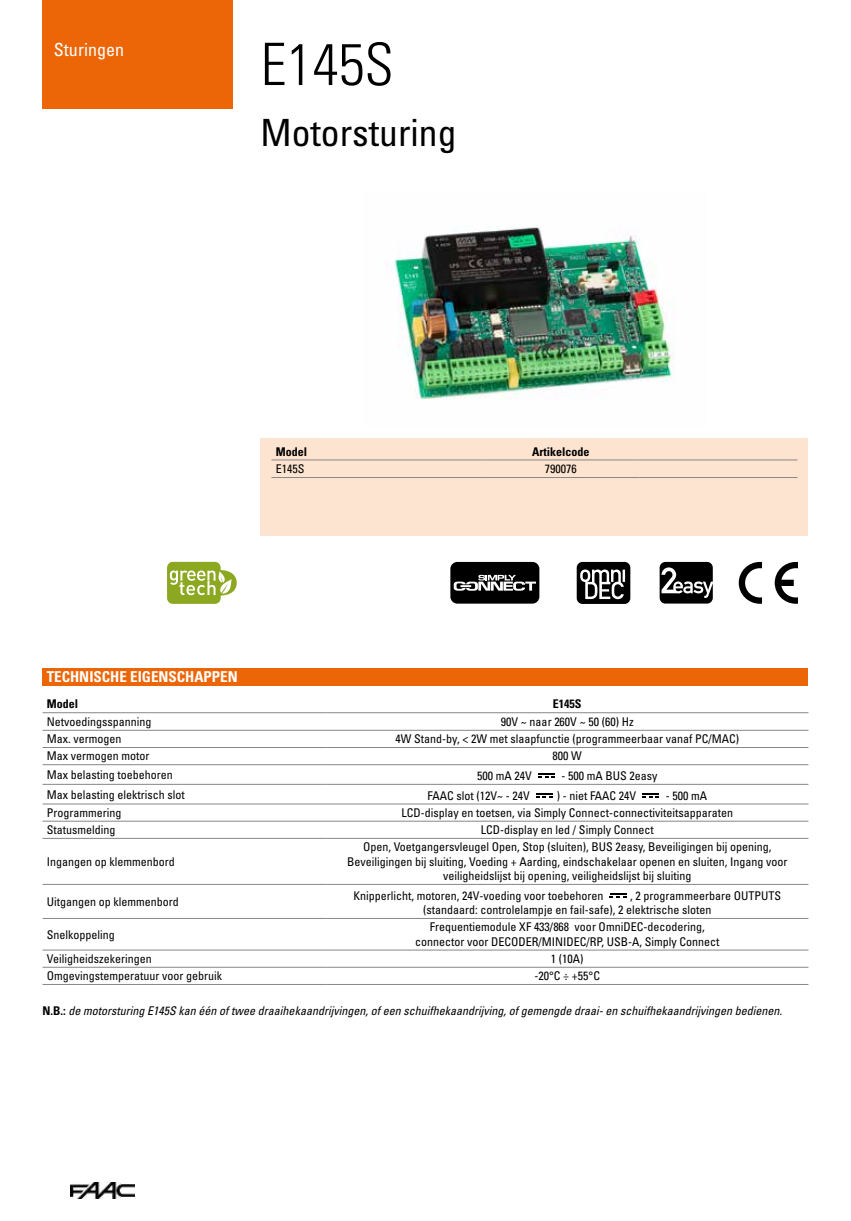
<style>
.page{position:relative;width:851px;height:1221px;background:#fff}
.page>*{position:absolute;margin:0;border:0;box-sizing:border-box;transform-origin:0 0}
.t1{font:300 condensed 58.5px "Univers LT Std";color:#000}
.t2{font:condensed 37.5px "Univers LT Std";color:#000}
.t3{font:condensed 18px "Univers LT Std";color:#fff}
.t4{font:700 condensed 15px "Univers LT Std";color:#fff}
.t5{font:condensed 12px/14.4px "Univers LT Std";color:#000;text-align:center}
.t6{font:italic condensed 12px "Univers LT Std";color:#000}
.t7{font:700 condensed 12px "Univers LT Std";color:#000}
.s1{font-weight:700;font-style:normal}
</style>
<div class="page">
<img style="left:71px;top:1182px;width:63px;height:16px">
<div style="left:43px;top:0;width:190px;height:108px;background:#ec6608"></div>
<img style="left:394px;top:226px;width:280px;height:174px">
<div style="left:260px;top:438px;width:548px;height:98px;background:#fde4d0"></div>
<hr style="left:271px;top:459px;width:211px;height:1px;background:#878787">
<hr style="left:482px;top:459px;width:157px;height:1px;background:#878787">
<hr style="left:639px;top:459px;width:158px;height:1px;background:#878787">
<hr style="left:271px;top:477px;width:211px;height:1px;background:#878787">
<hr style="left:482px;top:477px;width:157px;height:1px;background:#878787">
<hr style="left:639px;top:477px;width:158px;height:1px;background:#878787">
<svg style="left:167px;top:562px;width:70px;height:41px"></svg>
<div style="left:450px;top:562px;width:89px;height:41px;background:#000;border-radius:7px"></div>
<svg style="left:453px;top:575px;width:83px;height:15px"></svg>
<svg style="left:576px;top:562px;width:54px;height:42px"></svg>
<svg style="left:659px;top:562px;width:53px;height:41px;background:#383838"></svg>
<svg style="left:738px;top:562px;width:59px;height:41px"></svg>
<div style="left:43px;top:668px;width:765px;height:17px;background:#ec6608"></div>
<hr style="left:43px;top:712px;width:283px;height:1px;background:#878787">
<hr style="left:326px;top:712px;width:482px;height:1px;background:#878787">
<hr style="left:43px;top:730px;width:283px;height:1px;background:#878787">
<hr style="left:326px;top:730px;width:482px;height:1px;background:#878787">
<hr style="left:43px;top:747px;width:283px;height:1px;background:#878787">
<hr style="left:326px;top:747px;width:482px;height:1px;background:#878787">
<hr style="left:43px;top:764px;width:283px;height:1px;background:#878787">
<hr style="left:326px;top:764px;width:482px;height:1px;background:#878787">
<hr style="left:43px;top:784px;width:283px;height:1px;background:#878787">
<hr style="left:326px;top:784px;width:482px;height:1px;background:#878787">
<hr style="left:43px;top:803px;width:283px;height:1px;background:#878787">
<hr style="left:326px;top:803px;width:482px;height:1px;background:#878787">
<hr style="left:43px;top:820px;width:283px;height:1px;background:#878787">
<hr style="left:326px;top:820px;width:482px;height:1px;background:#878787">
<hr style="left:43px;top:838px;width:283px;height:1px;background:#878787">
<hr style="left:326px;top:838px;width:482px;height:1px;background:#878787">
<hr style="left:43px;top:884px;width:283px;height:1px;background:#878787">
<hr style="left:326px;top:884px;width:482px;height:1px;background:#878787">
<hr style="left:43px;top:918px;width:283px;height:1px;background:#878787">
<hr style="left:326px;top:918px;width:482px;height:1px;background:#878787">
<hr style="left:43px;top:949px;width:283px;height:1px;background:#878787">
<hr style="left:326px;top:949px;width:482px;height:1px;background:#878787">
<hr style="left:43px;top:966px;width:283px;height:1px;background:#878787">
<hr style="left:43px;top:984px;width:283px;height:1px;background:#878787">
<hr style="left:326px;top:966px;width:482px;height:1px;background:#878787">
<hr style="left:326px;top:984px;width:482px;height:1px;background:#878787">
<svg style="left:538px;top:773px;width:16px;height:4px"></svg>
<svg style="left:536px;top:793px;width:16px;height:4px"></svg>
<svg style="left:642px;top:793px;width:17px;height:4px"></svg>
<svg style="left:609px;top:893px;width:17px;height:4px"></svg>
<h3 class="t3" style="left:54px;top:38px;width:72px">Sturingen</h3>
<h1 class="t1" style="left:260px;top:29px;width:135px">E145S</h1>
<h2 class="t2" style="left:260px;top:109px;width:197px">Motorsturing</h2>
<p class="t7" style="left:276px;top:444px;width:33px">Model</p>
<p class="t7" style="left:532px;top:444px;width:59px">Artikelcode</p>
<p class="t5" style="left:276px;top:461px;width:30px">E145S</p>
<p class="t5" style="left:544px;top:461px;width:33px">790076</p>
<p class="t4" style="left:47px;top:667px;width:192px">TECHNISCHE EIGENSCHAPPEN</p>
<p class="t7" style="left:47px;top:696px;width:33px">Model</p>
<p class="t7" style="left:553px;top:696px;width:30px">E145S</p>
<p class="t5" style="left:47px;top:714px;width:106px">Netvoedingsspanning</p>
<p class="t5" style="left:501px;top:714px;width:134px">90V ~ naar 260V ~ 50 (60) Hz</p>
<p class="t5" style="left:47px;top:731px;width:76px">Max. vermogen</p>
<p class="t5" style="left:395px;top:731px;width:345px">4W Stand-by, &lt; 2W met slaapfunctie (programmeerbaar vanaf PC/MAC)</p>
<p class="t5" style="left:47px;top:748px;width:104px">Max vermogen motor</p>
<p class="t5" style="left:552px;top:748px;width:31px">800 W</p>
<p class="t5" style="left:47px;top:767px;width:127px">Max belasting toebehoren</p>
<p class="t5" style="left:477px;top:768px;width:56px">500 mA 24V</p>
<p class="t5" style="left:561px;top:768px;width:97px">- 500 mA BUS 2easy</p>
<p class="t5" style="left:47px;top:786px;width:139px">Max belasting elektrisch slot</p>
<p class="t5" style="left:427px;top:788px;width:104px">FAAC slot (12V~ - 24V</p>
<p class="t5" style="left:556px;top:788px;width:81px">) - niet FAAC 24V</p>
<p class="t5" style="left:665px;top:788px;width:43px">- 500 mA</p>
<p class="t5" style="left:47px;top:805px;width:76px">Programmering</p>
<p class="t5" style="left:401px;top:805px;width:333px">LCD-display en toetsen, via Simply Connect-connectiviteitsapparaten</p>
<p class="t5" style="left:47px;top:822px;width:70px">Statusmelding</p>
<p class="t5" style="left:481px;top:822px;width:174px">LCD-display en led / Simply Connect</p>
<p class="t5" style="left:47px;top:854px;width:129px">Ingangen op klemmenbord</p>
<p class="t5" style="left:347px;top:839px;width:442px">Open, Voetgangersvleugel Open, Stop (sluiten), BUS 2easy, Beveiligingen bij opening,<br>Beveiligingen bij sluiting, Voeding + Aarding, eindschakelaar openen en sluiten, Ingang voor veiligheidslijst bij opening, veiligheidslijst bij sluiting</p>
<p class="t5" style="left:47px;top:894px;width:133px">Uitgangen op klemmenbord</p>
<p class="t5" style="left:423px;top:888px;width:359px;text-align:left;text-indent:207px">, 2 programmeerbare OUTPUTS (standaard: controlelampje en fail-safe), 2 elektrische sloten</p>
<p class="t5" style="left:353px;top:888px;width:251px">Knipperlicht, motoren, 24V-voeding voor toebehoren</p>
<p class="t5" style="left:47px;top:926px;width:69px">Snelkoppeling</p>
<p class="t5" style="left:415px;top:919px;width:306px">Frequentiemodule XF 433/868 voor OmniDEC-decodering, connector voor DECODER/MINIDEC/RP, USB-A, Simply Connect</p>
<p class="t5" style="left:47px;top:951px;width:106px">Veiligheidszekeringen</p>
<p class="t5" style="left:551px;top:951px;width:34px">1 (10A)</p>
<p class="t5" style="left:47px;top:968px;width:177px">Omgevingstemperatuur voor gebruik</p>
<p class="t5" style="left:534px;top:968px;width:67px">-20°C ÷ +55°C</p>
<p class="t6" style="left:43px;top:1003px;width:741px"><span class="s1">N.B.:</span> de motorsturing E145S kan één of twee draaihekaandrijvingen, of een schuifhekaandrijving, of gemengde draai- en schuifhekaandrijvingen bedienen.</p>
</div>
